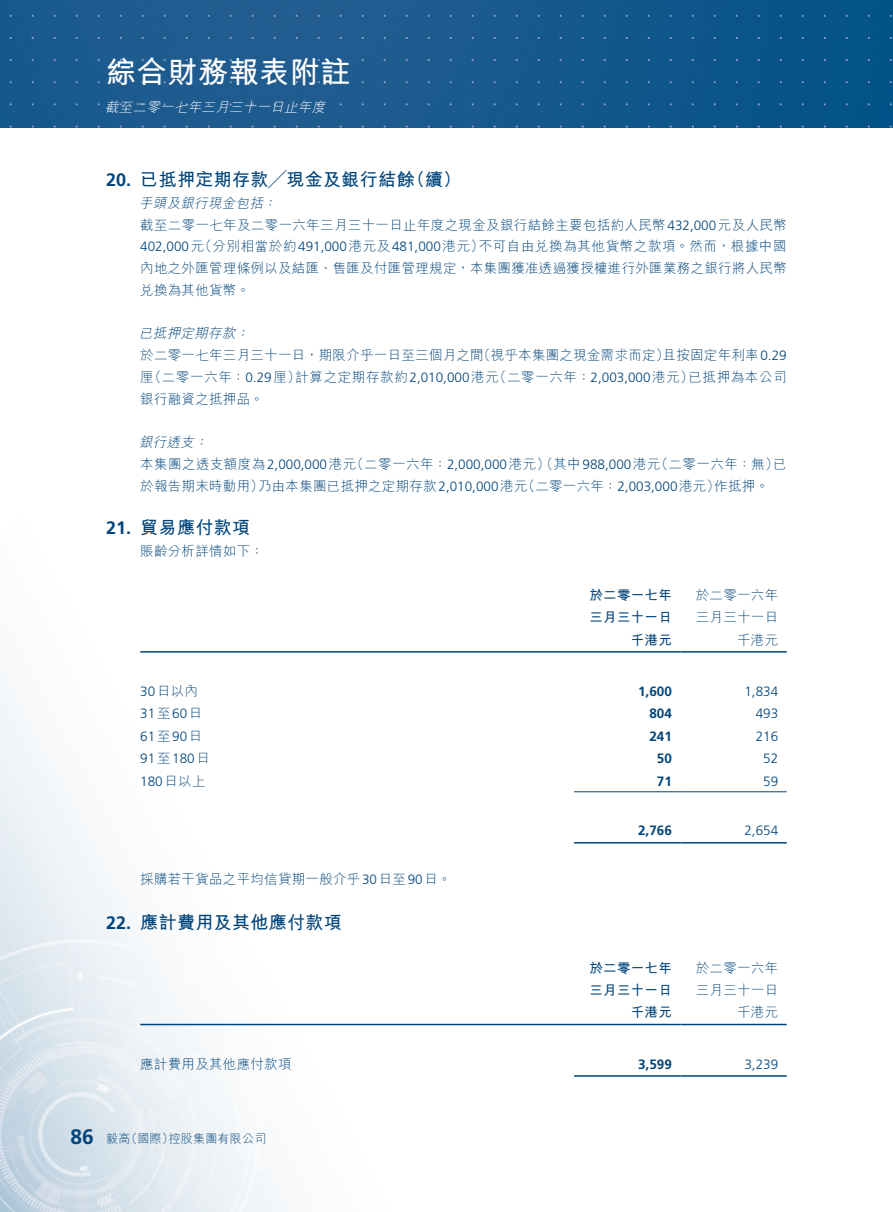
<style>
.page{position:relative;width:893px;height:1212px;background:#fff}
.page>*{position:absolute;margin:0;border:0;box-sizing:border-box;transform-origin:0 0}
.t1{font:700 30px "M Hei HK";letter-spacing:.02em;color:#fff}
.t2{font:700 21px "Frutiger LT Std";color:#00447b}
._01_H1{font:700 18px "M Hei HK";letter-spacing:.02em;color:#00447b}
._01_H1-2{font:700 18px "Frutiger LT Std";color:#00447b}
._00_txt{font:300 13.5px/21.8px "M Hei HK";letter-spacing:.02em;color:#00447b}
._50_Table_txt{font:300 13.5px "Frutiger LT Std";color:#00447b}
._50_Table_txt-2{font:300 13.5px "M Hei HK";letter-spacing:.02em;color:#00447b}
._00_txt-2{font:300 13.5px "Frutiger LT Std";color:#00447b}
._50_Table_txt-3{font:700 13.5px "M Hei HK";letter-spacing:.02em;color:#00447b}
._00_txt-3{font:300 13.5px "M Hei HK";letter-spacing:.045em;color:#00447b}
._50_Table_txt-4{font:700 13.5px "Frutiger LT Std";color:#00447b}
._00_txt-4{font:italic 300 13.5px "M Hei HK";color:#00447b}
.t3{font:italic 300 13.5px "M Hei HK";color:#fff}
.t4{font:300 12px "M Hei HK";letter-spacing:.02em;color:#00447b}
.s1{font-family:"Frutiger LT Std"}
.s2{font-family:"M Hei HK"}
</style>
<div class="page">
<img style="left:0;top:652px;width:588px;height:560px">
<img style="left:0;top:0;width:893px;height:128px">
<hr style="left:140px;top:651px;width:434px;height:1px;background:#00447b">
<hr style="left:574px;top:651px;width:106px;height:1px;background:#00447b">
<hr style="left:680px;top:651px;width:107px;height:1px;background:#00447b">
<hr style="left:574px;top:791px;width:106px;height:1px;background:#00447b">
<hr style="left:680px;top:791px;width:107px;height:1px;background:#00447b">
<hr style="left:574px;top:842px;width:106px;height:1px;background:#00447b">
<hr style="left:680px;top:842px;width:107px;height:1px;background:#00447b">
<hr style="left:140px;top:1024px;width:434px;height:1px;background:#00447b">
<hr style="left:574px;top:1024px;width:106px;height:1px;background:#00447b">
<hr style="left:680px;top:1024px;width:107px;height:1px;background:#00447b">
<hr style="left:574px;top:1075px;width:106px;height:1px;background:#00447b">
<hr style="left:680px;top:1075px;width:107px;height:1px;background:#00447b">
<h1 class="t1" style="left:106px;top:50px;width:246px">綜合財務報表附註</h1>
<p class="t3" style="left:105px;top:100px;width:224px">截至二零一七年三月三十一日止年度</p>
<p class="_01_H1-2" style="left:106px;top:169px;width:27px">20.</p>
<p class="_01_H1-2" style="left:106px;top:517px;width:27px">21.</p>
<p class="_01_H1" style="left:140px;top:166px;width:276px">已抵押定期存款╱現金及銀行結餘</p>
<p class="_01_H1" style="left:407px;top:166px;width:55px">（續(</p>
<p class="_00_txt-4" style="left:139px;top:196px;width:128px">手頭及銀行現金包括</p>
<p class="_00_txt" style="left:140px;top:214px;width:648px;text-align:right">截至二零一七年及二零一六年三月三十一日止年度之現金及銀行結餘主要包括約人民幣<span class="s1">432,000</span>元及人民幣不可自由兌換為其他貨幣之款項。然而，根據中國</p>
<p class="_00_txt-4" style="left:263px;top:196px;width:18px">：</p>
<p class="_00_txt" style="left:140px;top:235px;width:648px"><span class="s1">402,000</span> （元 分別相當於約<span class="s1">491,000</span>港元及<span class="s1">481,000</span>港元）<br>內地之外匯管理條例以及結匯、售匯及付匯管理規定，本集團獲准透過獲授權進行外匯業務之銀行將人民幣兌換為其他貨幣。</p>
<p class="_00_txt-4" style="left:235px;top:327px;width:18px">：</p>
<p class="_00_txt-4" style="left:139px;top:327px;width:100px">已抵押定期存款</p>
<p class="_00_txt" style="left:140px;top:344px;width:345px">於二零一七年三月三十一日，期限介乎一日至三個月之間</p>
<p class="_00_txt" style="left:477px;top:344px;width:193px">（視乎本集團之現金需求而定）</p>
<p class="_00_txt" style="left:663px;top:344px;width:126px">且按固定年利率<span class="s1">0.29</span></p>
<p class="_00_txt" style="left:140px;top:366px;width:162px">（厘 二零一六年：<span class="s1">0.29</span>厘）銀行融資之抵押品。</p>
<p class="_00_txt-4" style="left:194px;top:435px;width:18px">：</p>
<p class="_00_txt" style="left:493px;top:366px;width:202px">（二零一六年：<span class="s1">2,003,000</span>港元）</p>
<p class="_00_txt-3" style="left:295px;top:370px;width:205px">計算之定期存款約<span class="s1">2,010,000</span>港元</p>
<p class="_00_txt-3" style="left:688px;top:370px;width:100px">已抵押為本公司</p>
<p class="_00_txt-4" style="left:139px;top:435px;width:59px">銀行透支</p>
<p class="_00_txt-2" style="left:351px;top:457px;width:311px"><span class="s2">（二零一六年：</span>2,000,000<span class="s2">港元）（其中</span>988,000<span class="s2">港元</span></p>
<p class="_00_txt" style="left:655px;top:453px;width:133px">（二零一六年：無 已）</p>
<p class="_00_txt" style="left:140px;top:453px;width:217px">本集團之透支額度為<span class="s1">2,000,000</span>港元</p>
<p class="_00_txt" style="left:140px;top:475px;width:125px">於報告期末時動用）</p>
<p class="_01_H1" style="left:140px;top:514px;width:111px">貿易應付款項</p>
<p class="_00_txt" style="left:522px;top:475px;width:200px">（二零一六年：<span class="s1">2,003,000</span>港元）</p>
<p class="_00_txt" style="left:258px;top:475px;width:271px">乃由本集團已抵押之定期存款<span class="s1">2,010,000</span>港元</p>
<p class="_00_txt" style="left:714px;top:475px;width:56px">作抵押。</p>
<p class="_00_txt" style="left:140px;top:540px;width:125px">賬齡分析詳情如下：</p>
<p class="_50_Table_txt-3" style="left:589px;top:585px;width:84px">於二零一七年</p>
<p class="_50_Table_txt-3" style="left:589px;top:607px;width:84px">三月三十一日</p>
<p class="_50_Table_txt-3" style="left:631px;top:630px;width:43px">千港元</p>
<p class="_50_Table_txt-2" style="left:696px;top:588px;width:84px">於二零一六年</p>
<p class="_50_Table_txt-2" style="left:696px;top:610px;width:84px">三月三十一日</p>
<p class="_50_Table_txt-2" style="left:737px;top:633px;width:43px">千港元</p>
<p class="_50_Table_txt-2" style="left:140px;top:684px;width:59px"><span class="s1">30</span>日以內</p>
<p class="_50_Table_txt" style="left:140px;top:706px;width:64px">31<span class="s2">至</span>60<span class="s2">日</span></p>
<p class="_50_Table_txt" style="left:140px;top:728px;width:64px">61<span class="s2">至</span>90<span class="s2">日</span></p>
<p class="_50_Table_txt" style="left:140px;top:751px;width:71px">91<span class="s2">至</span>180<span class="s2">日</span></p>
<p class="_50_Table_txt" style="left:140px;top:773px;width:67px">180<span class="s2">日以上</span></p>
<p class="_01_H1-2" style="left:106px;top:912px;width:27px">22.</p>
<p class="_00_txt" style="left:140px;top:868px;width:313px">採購若干貨品之平均信貸期一般介乎<span class="s1">30</span>日至<span class="s1">90</span>日。</p>
<p class="_01_H1" style="left:140px;top:909px;width:203px">應計費用及其他應付款項</p>
<p class="_50_Table_txt-2" style="left:140px;top:1056px;width:153px">應計費用及其他應付款項</p>
<p class="_50_Table_txt-4" style="left:638px;top:683px;width:35px">1,600</p>
<p class="_50_Table_txt" style="left:744px;top:683px;width:35px">1,834</p>
<p class="_50_Table_txt-4" style="left:649px;top:706px;width:24px">804</p>
<p class="_50_Table_txt" style="left:756px;top:706px;width:24px">493</p>
<p class="_50_Table_txt-4" style="left:649px;top:728px;width:24px">241</p>
<p class="_50_Table_txt" style="left:756px;top:728px;width:24px">216</p>
<p class="_50_Table_txt-4" style="left:657px;top:751px;width:17px">50</p>
<p class="_50_Table_txt" style="left:763px;top:751px;width:17px">52</p>
<p class="_50_Table_txt-4" style="left:657px;top:773px;width:17px">71</p>
<p class="_50_Table_txt" style="left:763px;top:773px;width:17px">59</p>
<p class="_50_Table_txt-4" style="left:638px;top:823px;width:35px">2,766</p>
<p class="_50_Table_txt" style="left:744px;top:823px;width:35px">2,654</p>
<p class="_50_Table_txt-3" style="left:589px;top:958px;width:84px">於二零一七年</p>
<p class="_50_Table_txt-3" style="left:589px;top:980px;width:84px">三月三十一日</p>
<p class="_50_Table_txt-3" style="left:631px;top:1002px;width:43px">千港元</p>
<p class="_50_Table_txt-4" style="left:638px;top:1056px;width:35px">3,599</p>
<p class="_50_Table_txt-2" style="left:696px;top:961px;width:84px">於二零一六年</p>
<p class="_50_Table_txt-2" style="left:696px;top:983px;width:84px">三月三十一日</p>
<p class="_50_Table_txt-2" style="left:737px;top:1005px;width:43px">千港元</p>
<p class="_50_Table_txt" style="left:744px;top:1056px;width:35px">3,239</p>
<h2 class="t2" style="left:70px;top:1125px;width:25px">86</h2>
<p class="t4" style="left:106px;top:1132px;width:26px">毅高</p>
<p class="t4" style="left:125px;top:1132px;width:50px">（國際）</p>
<p class="t4" style="left:169px;top:1132px;width:99px">控股集團有限公司</p>
</div>
